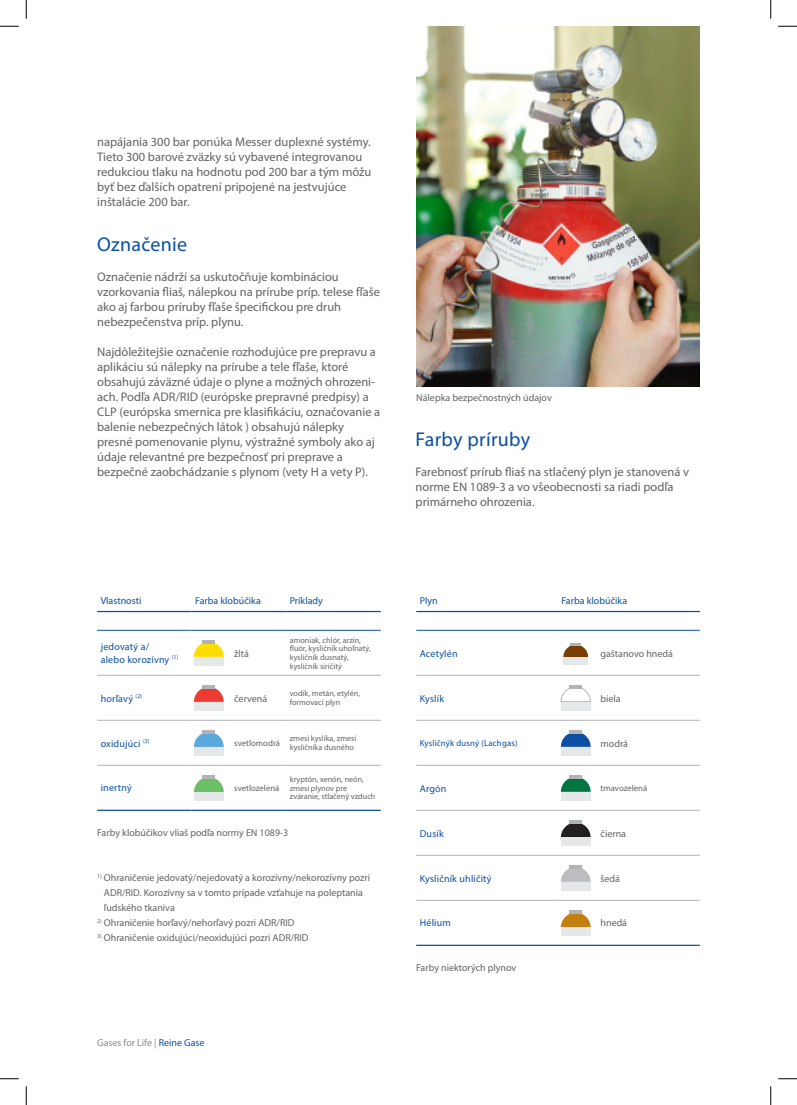
<style>
.page{position:relative;width:797px;height:1105px;background:#fff}
.page>*{position:absolute;margin:0;border:0;box-sizing:border-box;transform-origin:0 0}
.S1{font:20px "Myriad Pro";letter-spacing:.015em;color:#0a4fa2}
.T1{font:12.5px/15px "Myriad Pro";color:#636366}
.C1{font:10px/15px "Myriad Pro";color:#636366}
.TB3{font:10px/12.5px "Myriad Pro";letter-spacing:.02em;color:#0a4fa2}
.TB1{font:10px "Myriad Pro";color:#0a4fa2}
.TB4{font:10px "Myriad Pro";color:#636366}
.T1-2{font:10px "Myriad Pro";color:#8a8c8f}
.TB4-2{font:8.75px "Myriad Pro";color:#636366}
.TB3-2{font:8.75px "Myriad Pro";letter-spacing:.02em;color:#0a4fa2}
.TB5{font:8.12px/8.8px "Myriad Pro";color:#636366}
.s1{color:#0a4fa2}
</style>
<div class="page">
<svg style="left:97px;top:612px;width:284px;height:198px"></svg>
<hr style="left:97px;top:611px;width:95px;height:1px;background:#0a4fa2">
<hr style="left:192px;top:611px;width:94px;height:1px;background:#0a4fa2">
<hr style="left:286px;top:611px;width:95px;height:1px;background:#0a4fa2">
<hr style="left:97px;top:810px;width:95px;height:1px;background:#0a4fa2">
<hr style="left:192px;top:810px;width:94px;height:1px;background:#0a4fa2">
<hr style="left:286px;top:810px;width:95px;height:1px;background:#0a4fa2">
<hr style="left:97px;top:630px;width:95px;height:1px;background:#0a4fa2">
<hr style="left:192px;top:630px;width:94px;height:1px;background:#0a4fa2">
<hr style="left:286px;top:630px;width:95px;height:1px;background:#0a4fa2">
<hr style="left:97px;top:675px;width:95px;height:1px;background:#b2b3b7">
<hr style="left:192px;top:675px;width:94px;height:1px;background:#b2b3b7">
<hr style="left:286px;top:675px;width:95px;height:1px;background:#b2b3b7">
<hr style="left:97px;top:720px;width:95px;height:1px;background:#b2b3b7">
<hr style="left:192px;top:720px;width:94px;height:1px;background:#b2b3b7">
<hr style="left:286px;top:720px;width:95px;height:1px;background:#b2b3b7">
<hr style="left:97px;top:765px;width:95px;height:1px;background:#b2b3b7">
<hr style="left:192px;top:765px;width:94px;height:1px;background:#b2b3b7">
<hr style="left:286px;top:765px;width:95px;height:1px;background:#b2b3b7">
<svg style="left:416px;top:612px;width:283px;height:333px"></svg>
<hr style="left:416px;top:611px;width:142px;height:1px;background:#0a4fa2">
<hr style="left:558px;top:611px;width:141px;height:1px;background:#0a4fa2">
<hr style="left:416px;top:945px;width:142px;height:1px;background:#0a4fa2">
<hr style="left:558px;top:945px;width:141px;height:1px;background:#0a4fa2">
<hr style="left:416px;top:630px;width:142px;height:1px;background:#0a4fa2">
<hr style="left:558px;top:630px;width:141px;height:1px;background:#0a4fa2">
<hr style="left:416px;top:675px;width:142px;height:1px;background:#b2b3b7">
<hr style="left:558px;top:675px;width:141px;height:1px;background:#b2b3b7">
<hr style="left:416px;top:720px;width:142px;height:1px;background:#b2b3b7">
<hr style="left:558px;top:720px;width:141px;height:1px;background:#b2b3b7">
<hr style="left:416px;top:765px;width:142px;height:1px;background:#b2b3b7">
<hr style="left:558px;top:765px;width:141px;height:1px;background:#b2b3b7">
<hr style="left:416px;top:810px;width:142px;height:1px;background:#b2b3b7">
<hr style="left:558px;top:810px;width:141px;height:1px;background:#b2b3b7">
<hr style="left:416px;top:855px;width:142px;height:1px;background:#b2b3b7">
<hr style="left:558px;top:855px;width:141px;height:1px;background:#b2b3b7">
<hr style="left:416px;top:900px;width:142px;height:1px;background:#b2b3b7">
<hr style="left:558px;top:900px;width:141px;height:1px;background:#b2b3b7">
<div style="left:563px;top:657px;width:25px;height:7px;background:#e6e7e9"></div>
<svg style="left:563px;top:643px;width:25px;height:14px"></svg>
<div style="left:561px;top:702px;width:29px;height:8px;background:#e6e7e9"></div>
<svg style="left:560px;top:685px;width:31px;height:17px"></svg>
<div style="left:561px;top:747px;width:29px;height:8px;background:#e6e7e9"></div>
<svg style="left:561px;top:730px;width:29px;height:17px"></svg>
<div style="left:561px;top:792px;width:29px;height:8px;background:#e6e7e9"></div>
<svg style="left:561px;top:775px;width:29px;height:17px"></svg>
<div style="left:561px;top:837px;width:29px;height:9px;background:#e6e7e9"></div>
<svg style="left:561px;top:821px;width:29px;height:16px"></svg>
<div style="left:561px;top:882px;width:29px;height:8px;background:#e6e7e9"></div>
<svg style="left:561px;top:865px;width:29px;height:17px"></svg>
<div style="left:561px;top:927px;width:29px;height:9px;background:#e6e7e9"></div>
<svg style="left:561px;top:911px;width:29px;height:16px"></svg>
<div style="left:194px;top:657px;width:30px;height:8px;background:#e6e7e9"></div>
<svg style="left:194px;top:640px;width:30px;height:17px"></svg>
<div style="left:194px;top:702px;width:30px;height:8px;background:#e6e7e9"></div>
<svg style="left:194px;top:685px;width:30px;height:17px"></svg>
<div style="left:194px;top:747px;width:30px;height:8px;background:#e6e7e9"></div>
<svg style="left:194px;top:730px;width:30px;height:17px"></svg>
<div style="left:194px;top:792px;width:30px;height:8px;background:#e6e7e9"></div>
<svg style="left:194px;top:775px;width:30px;height:17px"></svg>
<img style="left:416px;top:26px;width:283px;height:360px">
<svg style="left:0;top:25px;width:19px;height:2px"></svg>
<svg style="left:778px;top:25px;width:19px;height:2px"></svg>
<svg style="left:0;top:1078px;width:19px;height:1px"></svg>
<svg style="left:778px;top:1078px;width:19px;height:1px"></svg>
<svg style="left:25px;top:0;width:2px;height:19px"></svg>
<svg style="left:25px;top:1086px;width:2px;height:19px"></svg>
<svg style="left:770px;top:0;width:1px;height:19px"></svg>
<svg style="left:770px;top:1086px;width:1px;height:19px"></svg>
<p class="T1" style="left:97px;top:134px;width:276px">napájania 300 bar ponúka Messer duplexné systémy.<br>Tieto 300 barové zväzky sú vybavené integrovanou redukciou tlaku na hodnotu pod 200 bar a tým môžu</p>
<p class="T1" style="left:97px;top:179px;width:251px">byť bez ďalších opatrení pripojené na jestvujúce inštalácie 200 bar.</p>
<p class="S1" style="left:97px;top:232px;width:92px">Označenie</p>
<p class="T1" style="left:97px;top:269px;width:284px">Označenie nádrží sa uskutočňuje kombináciou vzorkovania fliaš, nálepkou na prírube príp. telese fľaše ako aj farbou príruby fľaše špecifickou pre druh nebezpečenstva príp. plynu.</p>
<p class="T1" style="left:97px;top:344px;width:284px">Najdôležitejšie označenie rozhodujúce pre prepravu a aplikáciu sú nálepky na prírube a tele fľaše, ktoré obsahujú záväzné údaje o plyne a možných ohrozeni&shy;ach. Podľa ADR/RID (európske prepravné predpisy) a CLP (európska smernica pre klasifikáciu, označovanie a balenie nebezpečných látok ) obsahujú nálepky presné pomenovanie plynu, výstražné symboly ako aj údaje relevantné pre bezpečnosť pri preprave a bezpečné zaobchádzanie s plynom (vety H a vety P).</p>
<p class="TB1" style="left:101px;top:595px;width:42px">Vlastnosti</p>
<p class="TB1" style="left:195px;top:595px;width:67px">Farba klobúčika</p>
<p class="TB1" style="left:290px;top:595px;width:35px">Príklady</p>
<p class="TB3" style="left:101px;top:640px;width:79px">jedovatý a/<br>alebo korozívny <sup>(1)</sup></p>
<p class="TB4" style="left:234px;top:647px;width:16px">žltá</p>
<p class="TB5" style="left:290px;top:635px;width:82px">amoniak, chlór, arzín, fluór, kysličník uhoľnatý, kysličník dusnatý, kysličník siričitý</p>
<p class="TB3" style="left:101px;top:692px;width:43px">horľavý <sup>(2)</sup></p>
<p class="TB4" style="left:234px;top:692px;width:35px">červená</p>
<p class="TB5" style="left:290px;top:689px;width:72px">vodík, metán, etylén, formovací plyn</p>
<p class="TB3" style="left:101px;top:737px;width:50px">oxidujúci <sup>(3)</sup></p>
<p class="TB4-2" style="left:234px;top:738px;width:47px">svetlomodrá</p>
<p class="TB5" style="left:290px;top:734px;width:68px">zmesi kyslíka, zmesi kysličníka dusného</p>
<p class="TB3" style="left:101px;top:782px;width:33px">inertný</p>
<p class="TB4-2" style="left:234px;top:783px;width:47px">svetlozelená</p>
<p class="TB5" style="left:290px;top:775px;width:87px">kryptón, xenón, neón, zmesi plynov pre zváranie, stlačený vzduch</p>
<p class="C1" style="left:97px;top:825px;width:193px">Farby klobúčikov vliaš podľa normy EN 1089-3</p>
<p class="C1" style="left:104px;top:870px;width:267px;text-indent:-7px"><sup>1)</sup> Ohraničenie jedovatý/nejedovatý a korozívny/nekorozívny pozri<br>ADR/RID. Korozívny sa v tomto prípade vzťahuje na poleptania ľudského tkaniva</p>
<p class="C1" style="left:97px;top:915px;width:199px"><sup>2)</sup> Ohraničenie horľavý/nehorľavý pozri ADR/RID</p>
<p class="C1" style="left:97px;top:930px;width:213px"><sup>3)</sup> Ohraničenie oxidujúci/neoxidujúci pozri ADR/RID</p>
<p class="T1-2" style="left:97px;top:1037px;width:109px">Gases for Life | <span class="s1">Reine Gase</span></p>
<p class="C1" style="left:416px;top:390px;width:137px">Nálepka bezpečnostných údajov</p>
<p class="S1" style="left:415px;top:427px;width:116px">Farby príruby</p>
<p class="T1" style="left:415px;top:464px;width:275px">Farebnosť prírub fliaš na stlačený plyn je stanovená v norme EN 1089-3 a vo všeobecnosti sa riadi podľa primárneho ohrozenia.</p>
<p class="TB1" style="left:420px;top:595px;width:19px">Plyn</p>
<p class="TB1" style="left:561px;top:595px;width:67px">Farba klobúčika</p>
<p class="TB3" style="left:420px;top:647px;width:39px">Acetylén</p>
<p class="TB4" style="left:600px;top:647px;width:74px">gaštanovo hnedá</p>
<p class="TB3" style="left:420px;top:692px;width:26px">Kyslík</p>
<p class="TB4" style="left:600px;top:692px;width:22px">biela</p>
<p class="TB3-2" style="left:420px;top:738px;width:99px">Kysličnýk dusný (Lachgas)</p>
<p class="TB4" style="left:600px;top:737px;width:29px">modrá</p>
<p class="TB3" style="left:420px;top:782px;width:28px">Argón</p>
<p class="TB4-2" style="left:600px;top:783px;width:48px">tmavozelená</p>
<p class="TB3" style="left:420px;top:827px;width:25px">Dusík</p>
<p class="TB4" style="left:600px;top:827px;width:27px">čierna</p>
<p class="TB3" style="left:420px;top:872px;width:73px">Kysličník uhličitý</p>
<p class="TB4" style="left:600px;top:872px;width:21px">šedá</p>
<p class="TB3" style="left:420px;top:917px;width:33px">Hélium</p>
<p class="TB4" style="left:600px;top:917px;width:28px">hnedá</p>
<p class="C1" style="left:416px;top:960px;width:102px">Farby niektorých plynov</p>
</div>
